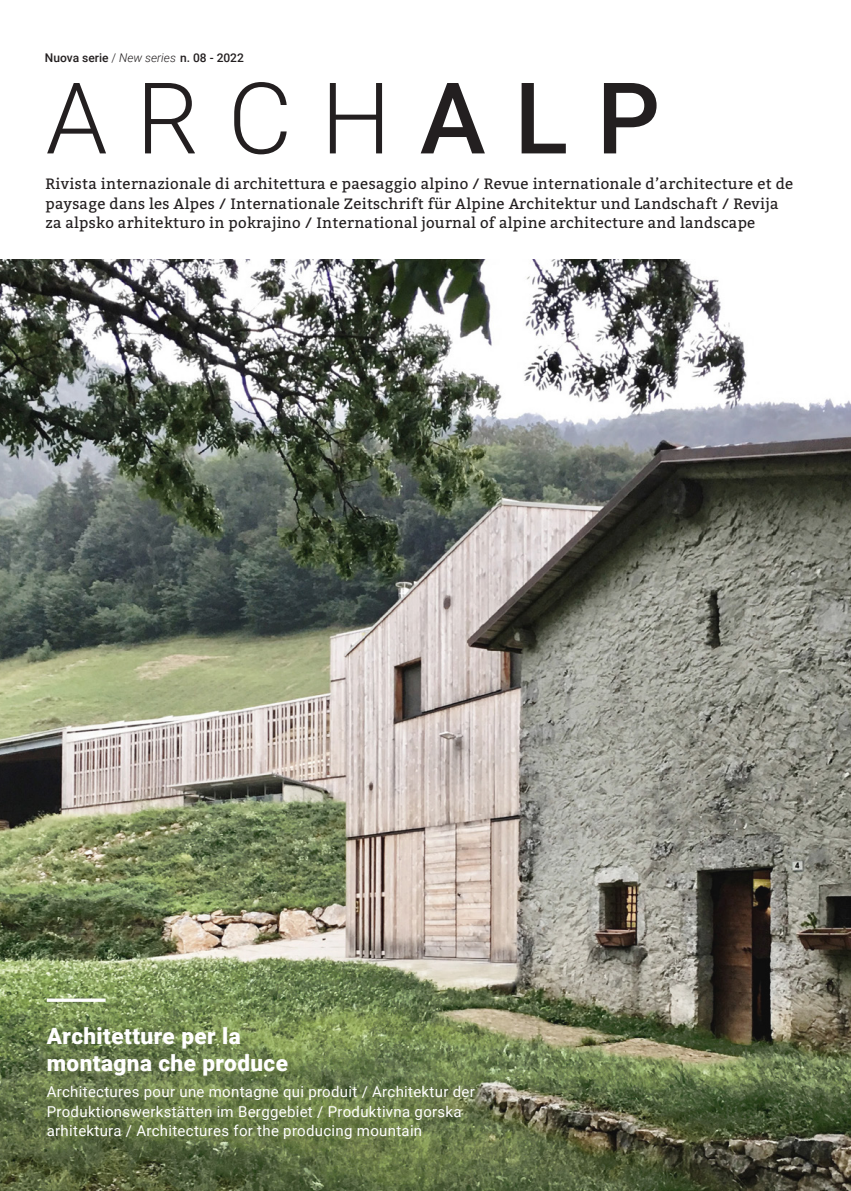
<style>
.page{position:relative;width:851px;height:1191px;background:#fff}
.page>*{position:absolute;margin:0;border:0;box-sizing:border-box;transform-origin:0 0}
.t1{font:900 22.5px/27px "Roboto";letter-spacing:.02em;color:#fff}
.t2{font:15px/19.5px "Bitter";letter-spacing:.02em;color:#231f20}
.t3{font:15px/19.5px "Roboto";letter-spacing:.02em;color:#fff}
.t4{font:500 12px "Roboto";color:#231f20}
.s1{font-weight:300}
.s2{font-weight:300;font-style:italic}
</style>
<div class="page">
<svg style="left:47px;top:82px;width:609px;height:72px"></svg>
<img style="left:0;top:259px;width:850px;height:932px">
<hr style="left:47px;top:998px;width:59px;height:3px;background:#fff">
<p class="t4" style="left:45px;top:49px;width:200px">Nuova serie <span class="s1">/</span> <span class="s2">New series</span> n. 08 - 2022</p>
<p class="t2" style="left:45px;top:174px;width:749px">Rivista internazionale di architettura e paesaggio alpino / Revue internationale d’architecture et de paysage dans les Alpes / Internationale Zeitschrift für Alpine Architektur und Landschaft / Revija za alpsko arhitekturo in pokrajino / International journal of alpine architecture and landscape</p>
<p class="t1" style="left:47px;top:1022px;width:243px">Architetture per la montagna che produce</p>
<p class="t3" style="left:47px;top:1081px;width:429px">Architectures pour une montagne qui produit / Architektur der<br>Produktionswerkstätten im Berggebiet / Produktivna gorska arhitektura / Architectures for the producing mountain</p>
</div>
